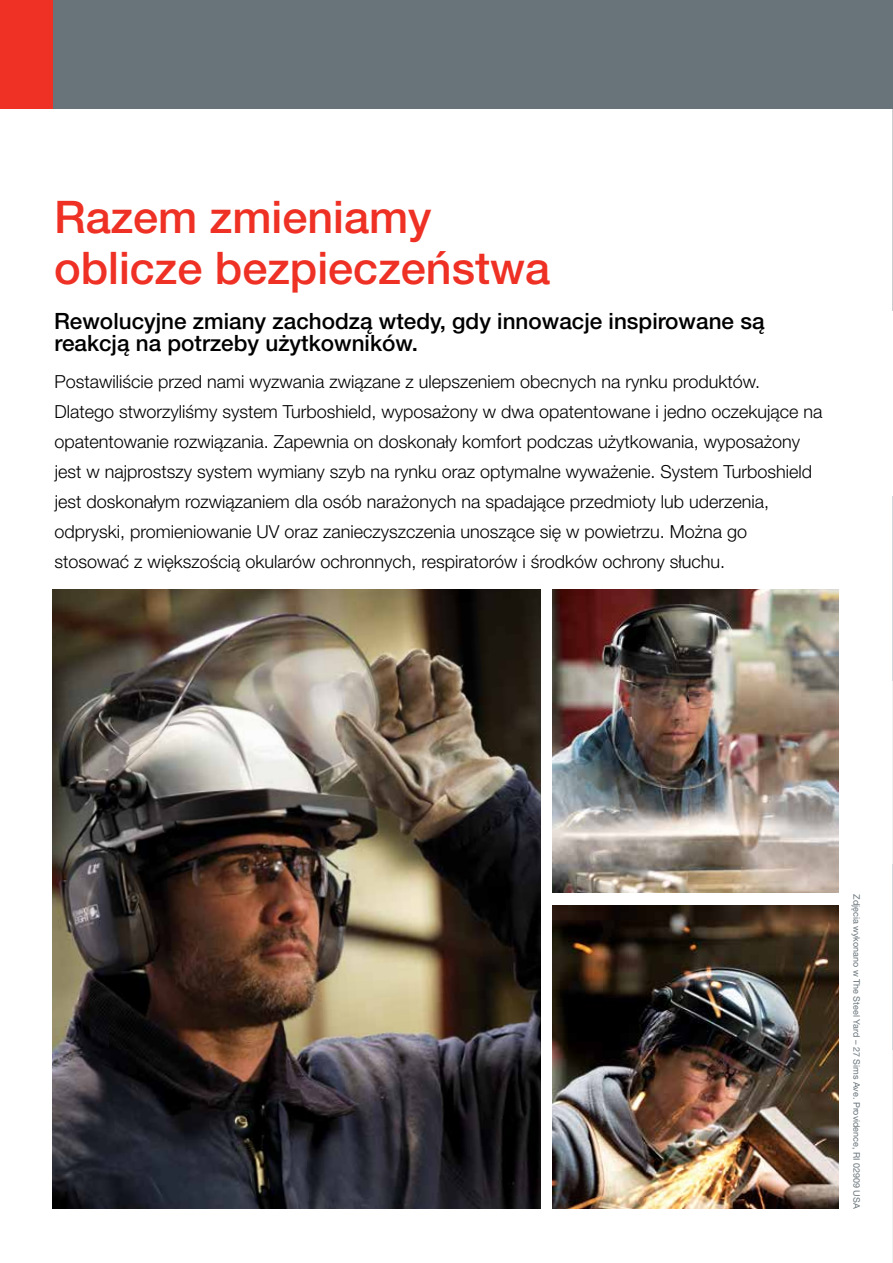
<style>
.page{position:relative;width:893px;height:1263px;background:#fff}
.page>*{position:absolute;margin:0;border:0;box-sizing:border-box;transform-origin:0 0}
.t1{font:500 45px/51px "Helvetica Neue LT Pro";color:#ee3124}
.t2{font:500 22.5px/22.5px "Helvetica Neue LT Pro";color:#000}
.t3{font:300 18px/30px "Helvetica Neue LT Pro";color:#000}
.t4{font:9px "Helvetica Neue LT Pro";color:#68737a}
</style>
<div class="page">
<hr style="left:892px;top:864px;width:1px;height:186px;background:#d1d7db">
<img style="left:52px;top:589px;width:489px;height:619px">
<div style="left:52px;top:0;width:841px;height:108px;background:#68737a"></div>
<div style="left:0;top:0;width:52px;height:108px;background:#ee3124"></div>
<img style="left:553px;top:905px;width:286px;height:303px">
<img style="left:553px;top:589px;width:286px;height:303px">
<h1 class="t1" style="left:54px;top:191px;width:498px">Razem zmieniamy oblicze bezpieczeństwa</h1>
<p class="t2" style="left:54px;top:309px;width:712px">Rewolucyjne zmiany zachodzą wtedy, gdy innowacje inspirowane są reakcją na potrzeby użytkowników.</p>
<p class="t3" style="left:55px;top:366px;width:769px">Postawiliście przed nami wyzwania związane z ulepszeniem obecnych na rynku produktów.<br>Dlatego stworzyliśmy system Turboshield, wyposażony w dwa opatentowane i jedno oczekujące na opatentowanie rozwiązania. Zapewnia on doskonały komfort podczas użytkowania, wyposażony jest w najprostszy system wymiany szyb na rynku oraz optymalne wyważenie. System Turboshield jest doskonałym rozwiązaniem dla osób narażonych na spadające przedmioty lub uderzenia, odpryski, promieniowanie UV oraz zanieczyszczenia unoszące się w powietrzu. Można go stosować z większością okularów ochronnych, respiratorów i środków ochrony słuchu.</p>
<p class="t4" style="left:862px;top:894px;width:316px;rotate:90deg">Zdjęcia wykonano w The Steel Yard – 27 Sims Ave. Providence, RI 02909 USA</p>
</div>
